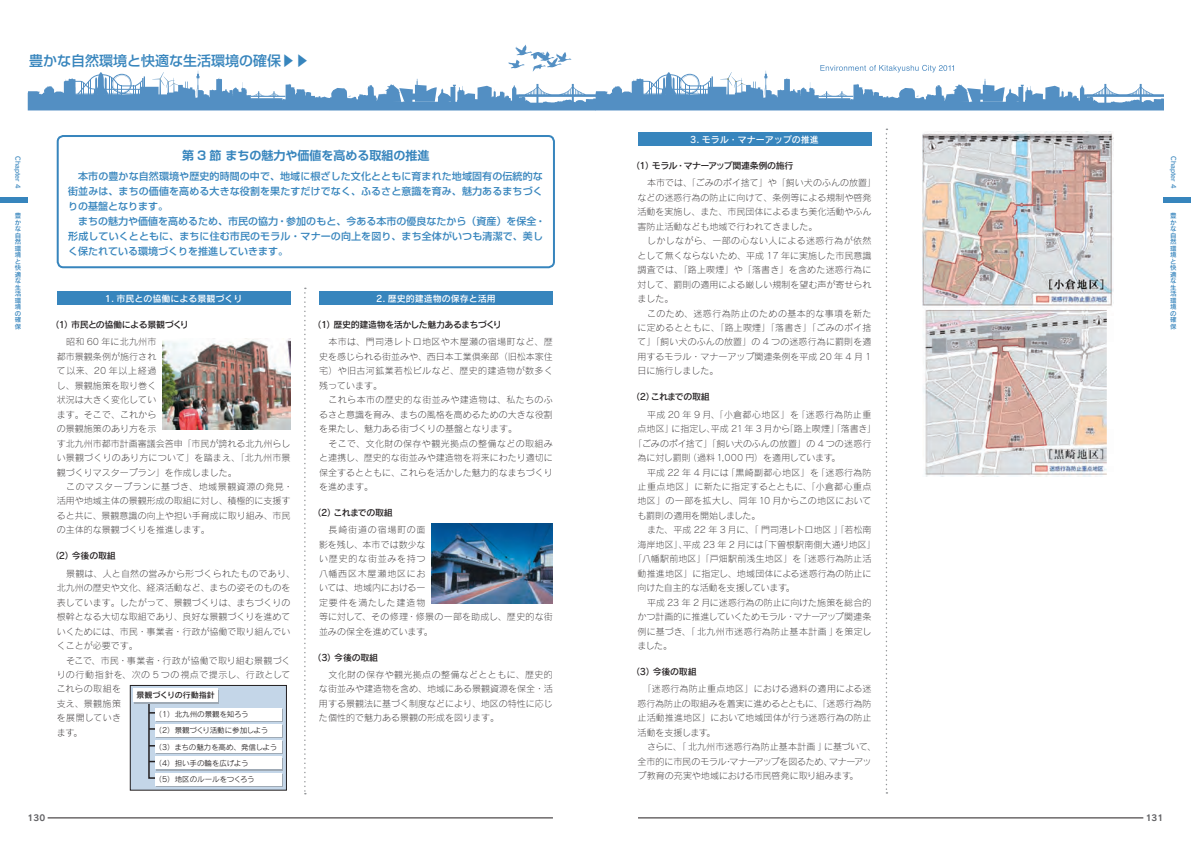
<style>
.page{position:relative;width:1191px;height:842px;background:#fff}
.page>*{position:absolute;margin:0;border:0;box-sizing:border-box;transform-origin:0 0}
.t1{font:500 14px "Shin Go Pro";color:#3785bd}
.t2{font:700 12px "Shin Go Pro De";color:#3785bd}
.t3{font:500 10px/15.2px "Shin Go Pro";letter-spacing:.01em;color:#3785bd;text-align:justify}
.t4{font:9px/14.5px "Rodin Pro L";color:#231f20;text-align:justify}
.t5{font:9px/14.5px "Rodin Pro L";letter-spacing:.035em;color:#231f20}
.t6{font:9px/14.5px "Rodin Pro L";letter-spacing:.03em;color:#231f20}
.t7{font:9px "Rodin Pro DB";letter-spacing:-.045em;color:#231f20}
.t8{font:9px "Rodin Pro DB";color:#fff}
.t9{font:9px "Rodin Pro L";letter-spacing:-.02em;color:#231f20}
.t10{font:9px "Rodin Pro L";letter-spacing:.02em;color:#231f20}
.t11{font:9px "Rodin Pro L";letter-spacing:.05em;color:#231f20}
.t12{font:9px "Rodin Pro DB";letter-spacing:-.07em;color:#231f20}
.t13{font:8.5px "Rodin Pro B";color:#636366}
.t14{font:8px "Rodin Pro DB";color:#231f20}
.t15{font:7.5px/16.3px "Rodin Pro M";color:#231f20}
.t16{font:6.5px/6.5px "Rodin Pro DB";color:#3785bd;text-align:justify}
</style>
<div class="page">
<div style="left:0;top:197px;width:27px;height:6px;background:#3785bd"></div>
<svg style="left:28px;top:45px;width:1135px;height:65px"></svg>
<div style="left:1163px;top:197px;width:28px;height:6px;background:#3785bd"></div>
<div style="left:57px;top:292px;width:234px;height:13px;background:#3785bd"></div>
<div style="left:319px;top:292px;width:234px;height:13px;background:#3785bd"></div>
<div style="left:57px;top:135px;width:498px;height:133px;border:2px solid #3785bd;border-radius:6px"></div>
<svg style="left:304px;top:288px;width:2px;height:506px"></svg>
<img style="left:163px;top:339px;width:128px;height:90px">
<div style="left:130px;top:685px;width:156px;height:105px;background:#c4d6e8"></div>
<div style="left:130px;top:685px;width:157px;height:105px;border:1px solid #231f20"></div>
<svg style="left:147px;top:703px;width:16px;height:76px"></svg>
<svg style="left:156px;top:725px;width:127px;height:12px"></svg>
<div style="left:155px;top:724px;width:127px;height:12px;background:#fff"></div>
<svg style="left:156px;top:709px;width:127px;height:12px"></svg>
<div style="left:155px;top:708px;width:127px;height:12px;background:#fff"></div>
<div style="left:134px;top:690px;width:85px;height:13px;background:#fff"></div>
<div style="left:133px;top:688px;width:84px;height:14px;background:#fff"></div>
<div style="left:156px;top:742px;width:127px;height:12px;background:#9faab5"></div>
<div style="left:155px;top:740px;width:127px;height:13px;background:#fff"></div>
<div style="left:156px;top:758px;width:127px;height:12px;background:#9faab5"></div>
<div style="left:155px;top:757px;width:127px;height:12px;background:#fff"></div>
<svg style="left:156px;top:774px;width:127px;height:12px"></svg>
<div style="left:155px;top:773px;width:127px;height:12px;background:#fff"></div>
<img style="left:431px;top:524px;width:122px;height:79px">
<div style="left:637px;top:133px;width:234px;height:13px;background:#3785bd"></div>
<img style="left:922px;top:132px;width:191px;height:344px">
<hr style="left:48px;top:818px;width:505px;height:1px;background:#231f20">
<hr style="left:638px;top:818px;width:505px;height:1px;background:#231f20">
<svg style="left:885px;top:129px;width:2px;height:665px"></svg>
<h1 class="t1" style="left:29px;top:49px;width:282px">豊かな自然環境と快適な生活環境の確保▶▶</h1>
<p class="t16" style="left:22px;top:156px;width:34px;rotate:90deg">Chapter 4</p>
<p class="t16" style="left:15px;top:212px;width:8px">豊かな自然環境と快適な生活環境の確保</p>
<h2 class="t2" style="left:182px;top:146px;width:249px">第 3 節 まちの魅力や価値を高める取組の推進</h2>
<p class="t3" style="left:68px;top:167px;width:476px;text-indent:10px">本市の豊かな自然環境や歴史的時間の中で、地域に根ざした文化とともに育まれた地域固有の伝統的な街並みは、まちの価値を高める大きな役割を果たすだけでなく、ふるさと意識を育み、魅力あるまちづくりの基盤となります。</p>
<p class="t3" style="left:68px;top:212px;width:479px;text-align:left;text-indent:10px">まちの魅力や価値を高めるため、市民の協力・参加のもと、今ある本市の優良なたから（資産）を保全・形成していくとともに、まちに住む市民のモラル・マナーの向上を図り、まち全体がいつも清潔で、美しく保たれている環境づくりを推進していきます。</p>
<p class="t8" style="left:105px;top:292px;width:139px">1. 市民との協働による景観づくり</p>
<p class="t7" style="left:50px;top:319px;width:140px">（1）市民との協働による景観づくり</p>
<p class="t4" style="left:57px;top:335px;width:235px;text-align:left;text-indent:10px">昭和 60 年に北九州市<br>都市景観条例が施行され<br>て以来、20 年以上経過<br>し、景観施策を取り巻く<br>状況は大きく変化してい<br>ます。そこで、これから<br>の景観施策のあり方を示<br>す北九州市都市計画審議会答申「市民が誇れる北九州らしい景観づくりのあり方について」を踏まえ、「北九州市景観づくりマスタープラン」を作成しました。</p>
<p class="t4" style="left:57px;top:479px;width:238px;text-align:left;text-indent:10px">このマスタープランに基づき、地域景観資源の発見・活用や地域主体の景観形成の取組に対し、積極的に支援すると共に、景観意識の向上や担い手育成に取り組み、市民の主体的な景観づくりを推進します。</p>
<p class="t7" style="left:50px;top:550px;width:67px">（2）今後の取組</p>
<p class="t4" style="left:57px;top:566px;width:240px;text-align:left;text-indent:10px">景観は、人と自然の営みから形づくられたものであり、北九州の歴史や文化、経済活動など、まちの姿そのものを表しています。したがって、景観づくりは、まちづくりの根幹となる大切な取組であり、良好な景観づくりを進めていくためには、市民・事業者・行政が協働で取り組んでいくことが必要です。</p>
<p class="t6" style="left:57px;top:653px;width:235px;text-indent:10px">そこで、市民・事業者・行政が協働で取り組む景観づくりの行動指針を、次の 5 つの視点で提示し、行政としてこれらの取組を<br>支え、景観施策<br>を展開していき<br>ます。</p>
<p class="t14" style="left:136px;top:690px;width:80px">景観づくりの行動指針</p>
<p class="t15" style="left:154px;top:706px;width:124px">（1）北九州の景観を知ろう<br>（2）景観づくり活動に参加しよう（3）まちの魅力を高め、発信しよう（4）担い手の輪を広げよう<br>（5）地区のルールをつくろう</p>
<p class="t8" style="left:376px;top:292px;width:121px">2. 歴史的建造物の保存と活用</p>
<p class="t7" style="left:313px;top:319px;width:191px">（1）歴史的建造物を活かした魅力あるまちづくり</p>
<p class="t4" style="left:319px;top:335px;width:235px;text-indent:10px">本市は、門司港レトロ地区や木屋瀬の宿場町など、歴史を感じられる街並みや、西日本工業倶楽部（旧松本家住宅）や旧古河鉱業若松ビルなど、歴史的建造物が数多く残っています。</p>
<p class="t4" style="left:319px;top:392px;width:235px;text-indent:10px">これら本市の歴史的な街並みや建造物は、私たちのふるさと意識を育み、まちの風格を高めるための大きな役割を果たし、魅力ある街づくりの基盤となります。</p>
<p class="t4" style="left:319px;top:436px;width:235px;text-indent:10px">そこで、文化財の保存や観光拠点の整備などの取組みと連携し、歴史的な街並みや建造物を将来にわたり適切に保全するとともに、これらを活かした魅力的なまちづくりを進めます。</p>
<p class="t12" style="left:313px;top:507px;width:82px">（2）これまでの取組</p>
<p class="t5" style="left:319px;top:522px;width:235px;text-indent:10px">長崎街道の宿場町の面<br>影を残し、本市では数少な<br>い歴史的な街並みを持つ<br>八幡西区木屋瀬地区にお<br>いては、地域内における一<br>定要件を満たした建造物<br>等に対して、その修理・修景の一部を助成し、歴史的な街並みの保全を進めています。</p>
<p class="t7" style="left:313px;top:651px;width:67px">（3）今後の取組</p>
<p class="t4" style="left:319px;top:667px;width:235px;text-indent:10px">文化財の保存や観光拠点の整備などとともに、歴史的な街並みや建造物を含め、地域にある景観資源を保全・活用する景観法に基づく制度などにより、地区の特性に応じた個性的で魅力ある景観の形成を図ります。</p>
<p class="t13" style="left:28px;top:812px;width:19px">130</p>
<p class="t8" style="left:690px;top:133px;width:130px">3. モラル・マナーアップの推進</p>
<p class="t7" style="left:631px;top:160px;width:164px">（1）モラル・マナーアップ関連条例の施行</p>
<p class="t4" style="left:637px;top:175px;width:240px;text-align:left;text-indent:10px">本市では、「ごみのポイ捨て」や「飼い犬のふんの放置」などの迷惑行為の防止に向けて、条例等による規制や啓発活動を実施し、また、市民団体によるまち美化活動やふん害防止活動なども地域で行われてきました。</p>
<p class="t4" style="left:637px;top:233px;width:235px;text-indent:10px">しかしながら、一部の心ない人による迷惑行為が依然として無くならないため、平成 17 年に実施した市民意識調査では、「路上喫煙」や「落書き」を含めた迷惑行為に対して、罰則の適用による厳しい規制を望む声が寄せられました。</p>
<p class="t4" style="left:637px;top:306px;width:235px;text-indent:10px">このため、迷惑行為防止のための基本的な事項を新たに定めるとともに、「路上喫煙」「落書き」「ごみのポイ捨て」「飼い犬のふんの放置」の 4 つの迷惑行為に罰則を適用するモラル・マナーアップ関連条例を平成 20 年 4 月 1日に施行しました。</p>
<p class="t12" style="left:631px;top:391px;width:80px">（2）これまでの取組</p>
<p class="t11" style="left:647px;top:409px;width:226px">平成 20 年 9 月、「小倉都心地区」を「迷惑行為防止重</p>
<p class="t4" style="left:637px;top:421px;width:240px">点地区」に指定し、平成 21 年 3 月から「路上喫煙」「落書き」</p>
<p class="t4" style="left:633px;top:436px;width:240px">「ごみのポイ捨て」「飼い犬のふんの放置」の 4 つの迷惑行</p>
<p class="t4" style="left:637px;top:450px;width:204px">為に対し罰則（過料 1,000 円）を適用しています。</p>
<p class="t6" style="left:647px;top:465px;width:226px">平成 22 年 4 月には「黒崎副都心地区」を「迷惑行為防</p>
<p class="t5" style="left:637px;top:479px;width:235px">止重点地区」に新たに指定するとともに、「小倉都心重点</p>
<p class="t4" style="left:637px;top:493px;width:235px">地区」の一部を拡大し、同年 10 月からこの地区において</p>
<p class="t9" style="left:637px;top:510px;width:124px">も罰則の適用を開始しました。</p>
<p class="t4" style="left:647px;top:522px;width:226px">また、平成 22 年 3 月に、｢門司港レトロ地区｣「若松南</p>
<p class="t4" style="left:637px;top:537px;width:240px">海岸地区」、平成 23 年 2 月には「下曽根駅南側大通り地区」</p>
<p class="t10" style="left:633px;top:553px;width:240px">「八幡駅前地区」「戸畑駅前浅生地区」を「迷惑行為防止活</p>
<p class="t4" style="left:637px;top:566px;width:235px">動推進地区」に指定し、地域団体による迷惑行為の防止に</p>
<p class="t4" style="left:637px;top:580px;width:159px">向けた自主的な活動を支援しています。</p>
<p class="t4" style="left:647px;top:595px;width:226px">平成 23 年 2 月に迷惑行為の防止に向けた施策を総合的</p>
<p class="t9" style="left:637px;top:611px;width:235px">かつ計画的に推進していくためモラル・マナーアップ関連条</p>
<p class="t6" style="left:637px;top:624px;width:235px">例に基づき、｢北九州市迷惑行為防止基本計画｣を策定し</p>
<p class="t4" style="left:637px;top:638px;width:36px">ました。</p>
<p class="t7" style="left:631px;top:666px;width:67px">（3）今後の取組</p>
<p class="t4" style="left:637px;top:681px;width:235px;text-indent:5px">「迷惑行為防止重点地区」における過料の適用による迷惑行為防止の取組みを着実に進めるとともに、「迷惑行為防止活動推進地区」において地域団体が行う迷惑行為の防止活動を支援します。</p>
<p class="t4" style="left:637px;top:739px;width:240px;text-align:left;text-indent:10px">さらに、｢北九州市迷惑行為防止基本計画｣に基づいて、全市的に市民のモラル・マナーアップを図るため、マナーアップ教育の充実や地域における市民啓発に取り組みます。</p>
<p class="t16" style="left:1177px;top:156px;width:34px;rotate:90deg">Chapter 4</p>
<p class="t16" style="left:1170px;top:212px;width:8px">豊かな自然環境と快適な生活環境の確保</p>
<p class="t13" style="left:1145px;top:812px;width:19px">131</p>
</div>
